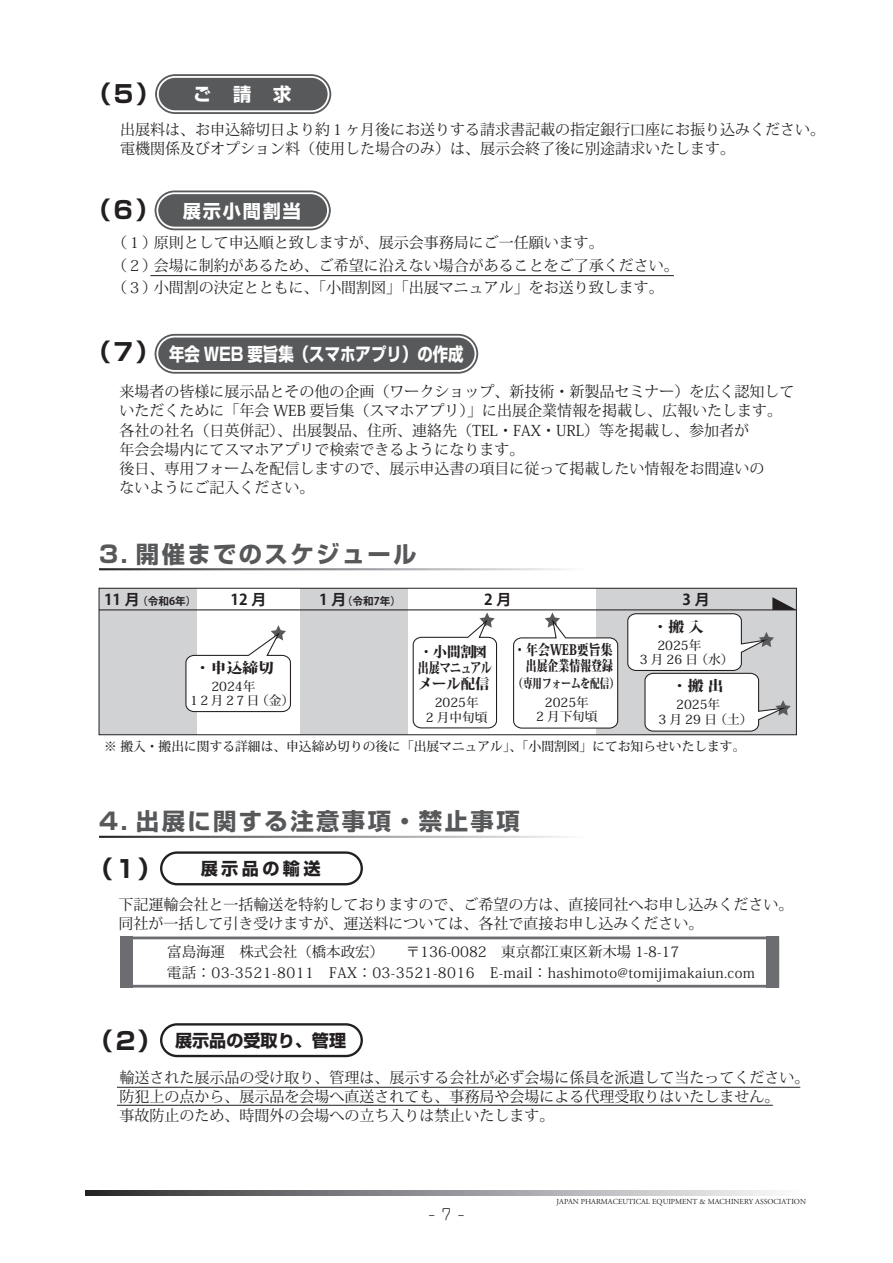
<style>
.page{position:relative;width:893px;height:1263px;background:#fff}
.page>*{position:absolute;margin:0;border:0;box-sizing:border-box;transform-origin:0 0}
.t1{font:700 24px "Shin Go Pro";color:#231f20}
.t2{font:700 23.4px "Shin Go Pro";letter-spacing:.1em;color:#57585a}
.t3{font:700 18.15px "Shin Go Pro";color:#fff;scale:.85 1}
.t4{font:700 18.15px "Shin Go Pro";color:#fff}
.t5{font:700 17.1px "Shin Go Pro";color:#231f20}
.t6{font:15px/19.2px "Koz Min Pr 6 N";color:#231f20}
.t7{font:700 15px "Koz Go Pr 6 N";color:#231f20}
.t8{font:300 15px "Jun 101 Pro";color:#231f20}
.t9{font:14.4px/20.9px "Koz Min Pr 6 N";color:#231f20}
.t10{font:800 14.4px/16.2px "Koz Min Pr 6 N";color:#231f20;scale:.95 1}
.t11{font:800 14.4px/16.2px "Koz Min Pr 6 N";color:#231f20;text-align:right;scale:.84 1}
.t12{font:800 14.4px "Koz Min Pr 6 N";color:#231f20;scale:1.1 1}
.t13{font:500 12.75px "Koz Min Pr 6 N";color:#231f20}
.t14{font:500 12.6px/14.4px "Koz Min Pr 6 N";color:#231f20}
.t15{font:500 12.6px/14.4px "Koz Min Pr 6 N";letter-spacing:.2em;color:#231f20}
.t16{font:800 12.6px "Koz Min Pr 6 N";color:#231f20;scale:.76 1}
.t17{font:700 10.65px "Koz Go Pr 6 N";color:#231f20}
.t18{font:7.65px "Adobe Garamond Pro";color:#231f20}
.s1{font-size:15px}
.s2{font-size:14.1px}
</style>
<div class="page">
<svg style="left:85px;top:1191px;width:692px;height:4px;background:#8f9092"></svg>
<hr style="left:117px;top:1087px;width:683px;height:1px;background:#231f20">
<hr style="left:117px;top:1105px;width:656px;height:1px;background:#231f20">
<svg style="left:160px;top:1023px;width:203px;height:34px"></svg>
<svg style="left:160px;top:851px;width:203px;height:34px"></svg>
<svg style="left:133px;top:936px;width:633px;height:51px"></svg>
<div style="left:766px;top:936px;width:13px;height:51px;background:#6c6d70"></div>
<div style="left:120px;top:936px;width:13px;height:51px;background:#6c6d70"></div>
<div style="left:155px;top:334px;width:323px;height:40px;border:4px solid #58595b;border-radius:18px"></div>
<svg style="left:156px;top:336px;width:320px;height:36px;background:#6a6b6d"></svg>
<div style="left:596px;top:588px;width:200px;height:147px;background:#d1d2d4"></div>
<div style="left:300px;top:588px;width:109px;height:147px;background:#d1d2d4"></div>
<div style="left:99px;top:588px;width:98px;height:147px;background:#d1d2d4"></div>
<div style="left:99px;top:588px;width:698px;height:147px;border:1px solid #231f20"></div>
<hr style="left:99px;top:609px;width:697px;height:1px;background:#231f20">
<svg style="left:185px;top:625px;width:106px;height:88px"></svg>
<svg style="left:627px;top:597px;width:169px;height:135px"></svg>
<svg style="left:412px;top:612px;width:86px;height:117px"></svg>
<svg style="left:513px;top:612px;width:106px;height:117px"></svg>
<svg style="left:99px;top:568px;width:469px;height:2px"></svg>
<svg style="left:99px;top:836px;width:469px;height:2px"></svg>
<div style="left:155px;top:190px;width:176px;height:40px;border:4px solid #58595b;border-radius:18px"></div>
<svg style="left:156px;top:192px;width:173px;height:36px;background:#6c6d6f"></svg>
<hr style="left:150px;top:275px;width:524px;height:1px;background:#231f20">
<div style="left:155px;top:74px;width:176px;height:40px;border:4px solid #58595b;border-radius:18px"></div>
<svg style="left:157px;top:76px;width:172px;height:36px;background:#6d6e70"></svg>
<h1 class="t1" style="left:88px;top:75px;width:74px">（5）</h1>
<p class="t4" style="left:193px;top:80px;width:100px">ご　請　求</p>
<p class="t6" style="left:120px;top:120px;width:706px">出展料は、お申込締切日より約１ヶ月後にお送りする請求書記載の指定銀行口座にお振り込みください。電機関係及びオプション料（使用した場合のみ）は、展示会終了後に別途請求いたします。</p>
<h1 class="t1" style="left:87px;top:191px;width:74px">（6）</h1>
<p class="t4" style="left:183px;top:196px;width:120px">展示小間割当</p>
<p class="t6" style="left:112px;top:232px;width:568px;line-height:22.5px">（１）原則として申込順と致しますが、展示会事務局にご一任願います。<br>（２）会場に制約があるため、ご希望に沿えない場合があることをご了承ください。（３）小間割の決定とともに、「小間割図」「出展マニュアル」をお送り致します。</p>
<h1 class="t1" style="left:87px;top:333px;width:74px">（7）</h1>
<p class="t3" style="left:169px;top:340px;width:348px">年会 WEB 要旨集（スマホアプリ）の作成</p>
<p class="t6" style="left:120px;top:382px;width:677px">来場者の皆様に展示品とその他の企画（ワークショップ、新技術・新製品セミナー）を広く認知していただくために「年会 WEB 要旨集（スマホアプリ）」に出展企業情報を掲載し、広報いたします。各社の社名（日英併記）、出展製品、住所、連絡先（TEL・FAX・URL）等を掲載し、参加者が<br>年会会場内にてスマホアプリで検索できるようになります。<br>後日、専用フォームを配信しますので、展示申込書の項目に従って掲載したい情報をお間違いの<br>ないようにご記入ください。</p>
<h2 class="t2" style="left:99px;top:535px;width:319px">3. 開催までのスケジュール</h2>
<p class="t17" style="left:104px;top:595px;width:94px"><span class="s1">11 月</span>（令和6年）</p>
<p class="t7" style="left:231px;top:591px;width:37px">12 月</p>
<p class="t17" style="left:319px;top:595px;width:83px"><span class="s1">1 月</span>（令和7年）</p>
<p class="t7" style="left:484px;top:591px;width:29px">2月</p>
<p class="t7" style="left:682px;top:591px;width:29px">3 月</p>
<p class="t12" style="left:195px;top:659px;width:73px">・ 申込締切</p>
<p class="t15" style="left:190px;top:679px;width:106px;text-indent:21px">2024年<br>12月27日（金）</p>
<p class="t10" style="left:418px;top:643px;width:80px">・小間割図出展マニュアルメール配信</p>
<p class="t14" style="left:426px;top:696px;width:63px;text-align:center">2025年<br>2 月中旬頃</p>
<p class="t11" style="left:514px;top:642px;width:119px">・ 年会WEB要旨集出展企業情報登録</p>
<p class="t16" style="left:513px;top:676px;width:140px">（専用フォームを配信）</p>
<p class="t14" style="left:536px;top:695px;width:63px;text-align:center">2025年<br>2 月下旬頃</p>
<p class="t12" style="left:652px;top:618px;width:48px">・ 搬 入</p>
<p class="t14" style="left:640px;top:638px;width:95px;text-indent:18px">2025年<br>3月 26 日（水）</p>
<p class="t12" style="left:672px;top:677px;width:48px">・ 搬 出</p>
<p class="t14" style="left:658px;top:698px;width:96px;text-indent:18px">2025年<br>3 月 29 日（土）</p>
<p class="t13" style="left:104px;top:739px;width:643px">※ 搬入・搬出に関する詳細は、申込締め切りの後に「出展マニュアル」、「小間割図」にてお知らせいたします。</p>
<h2 class="t2" style="left:99px;top:803px;width:422px">4. 出展に関する注意事項・禁止事項</h2>
<h1 class="t1" style="left:89px;top:850px;width:74px">（1）</h1>
<p class="t5" style="left:201px;top:855px;width:121px">展示品の輸送</p>
<p class="t6" style="left:118px;top:895px;width:677px">下記運輸会社と一括輸送を特約しておりますので、ご希望の方は、直接同社へお申し込みください。同社が一括して引き受けますが、運送料については、各社で直接お申し込みください。</p>
<p class="t9" style="left:167px;top:941px;width:590px">富島海運　株式会社（橋本政宏）　　〒136-0082　東京都江東区新木場 1-8-17<br>電話：03-3521-8011　FAX：03-3521-8016　E-mail：<span class="s2">hashimoto@tomijimakaiun.com</span></p>
<h1 class="t1" style="left:89px;top:1021px;width:74px">（2）</h1>
<p class="t5" style="left:175px;top:1027px;width:173px">展示品の受取り、管理</p>
<p class="t6" style="left:120px;top:1068px;width:692px">輸送された展示品の受け取り、管理は、展示する会社が必ず会場に係員を派遣して当たってください。防犯上の点から、展示品を会場へ直送されても、事務局や会場による代理受取りはいたしません。<br>事故防止のため、時間外の会場への立ち入りは禁止いたします。</p>
<p class="t8" style="left:429px;top:1203px;width:37px">- 7 -</p>
<p class="t18" style="left:557px;top:1196px;width:251px">JAPAN PHARMACEUTICAL EQUIPMENT &amp; MACHINERY ASSOCIATION</p>
</div>
